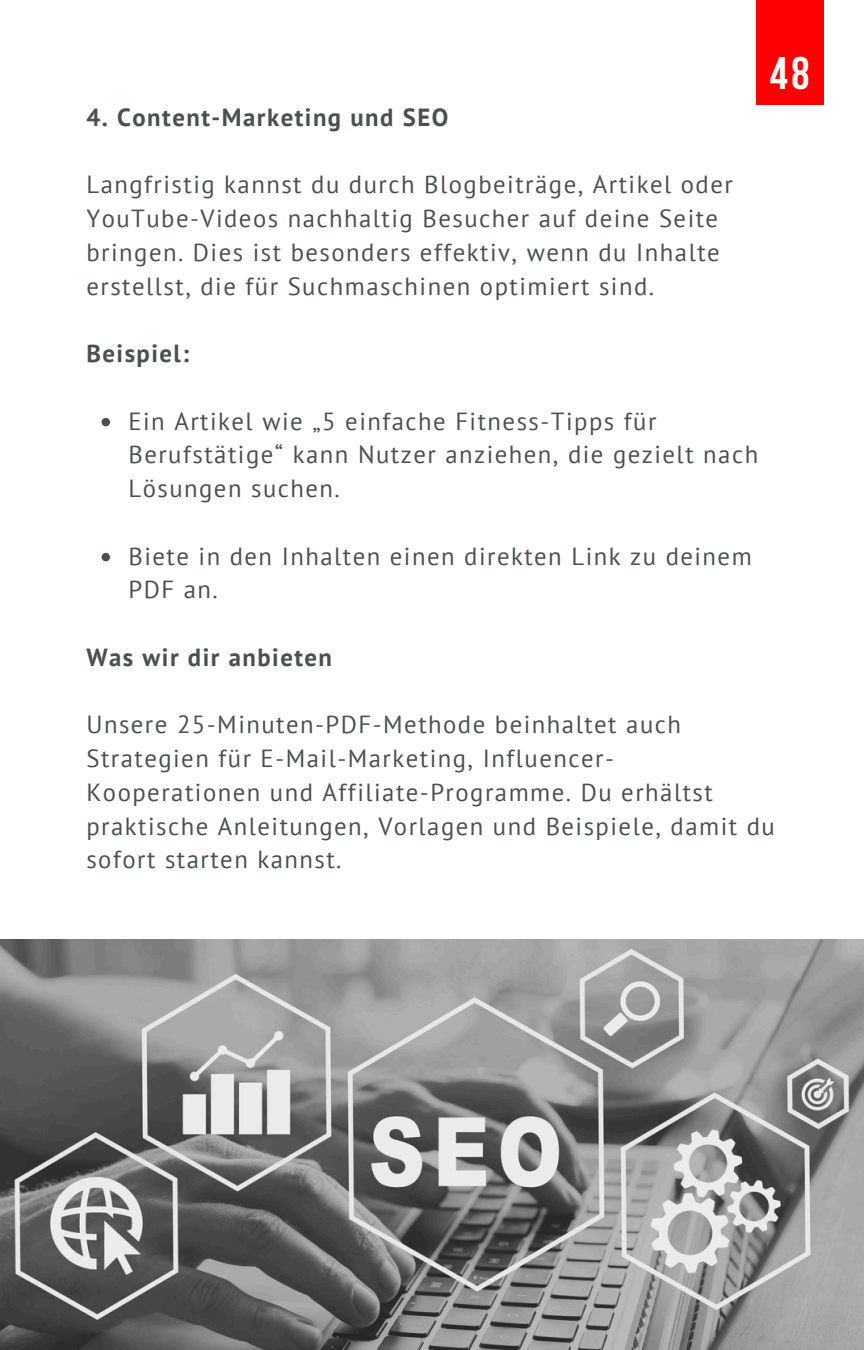
<style>
.page{position:relative;width:864px;height:1350px;background:#fff}
.page>*{position:absolute;margin:0;border:0;box-sizing:border-box;transform-origin:0 0}
.t1{font:700 45.45px "Bebas Neue";color:#fff}
.t2{font:24.75px/33.8px "PT Sans";letter-spacing:.06em;color:#495052}
.t3{font:700 24.75px "PT Sans";letter-spacing:.06em;color:#495052}
</style>
<div class="page">
<svg style="left:102px;top:418px;width:8px;height:8px"></svg>
<svg style="left:102px;top:553px;width:8px;height:8px"></svg>
<div style="left:756px;top:0;width:67px;height:105px;background:#f00"></div>
<img style="left:0;top:940px;width:864px;height:410px">
<p class="t3" style="left:86px;top:101px;width:363px">4. Content-Marketing und SEO</p>
<h1 class="t2" style="left:86px;top:167px;width:648px">Langfristig kannst du durch Blogbeiträge, Artikel oder YouTube-Videos nachhaltig Besucher auf deine Seite bringen. Dies ist besonders effektiv, wenn du Inhalte erstellst, die für Suchmaschinen optimiert sind.</h1>
<p class="t3" style="left:86px;top:337px;width:104px">Beispiel:</p>
<p class="t1" style="left:770px;top:55px;width:41px">48</p>
<h1 class="t2" style="left:128px;top:404px;width:631px">Ein Artikel wie „5 einfache Fitness-Tipps für<br>Berufstätige“ kann Nutzer anziehen, die gezielt nach<br>Lösungen suchen.</h1>
<p class="t2" style="left:128px;top:539px;width:625px">Biete in den Inhalten einen direkten Link zu deinem<br>PDF an.</p>
<p class="t3" style="left:86px;top:641px;width:247px">Was wir dir anbieten</p>
<h1 class="t2" style="left:86px;top:707px;width:690px">Unsere 25-Minuten-PDF-Methode beinhaltet auch Strategien für E-Mail-Marketing, Influencer-Kooperationen und Affiliate-Programme. Du erhältst praktische Anleitungen, Vorlagen und Beispiele, damit du sofort starten kannst.</h1>
</div>
